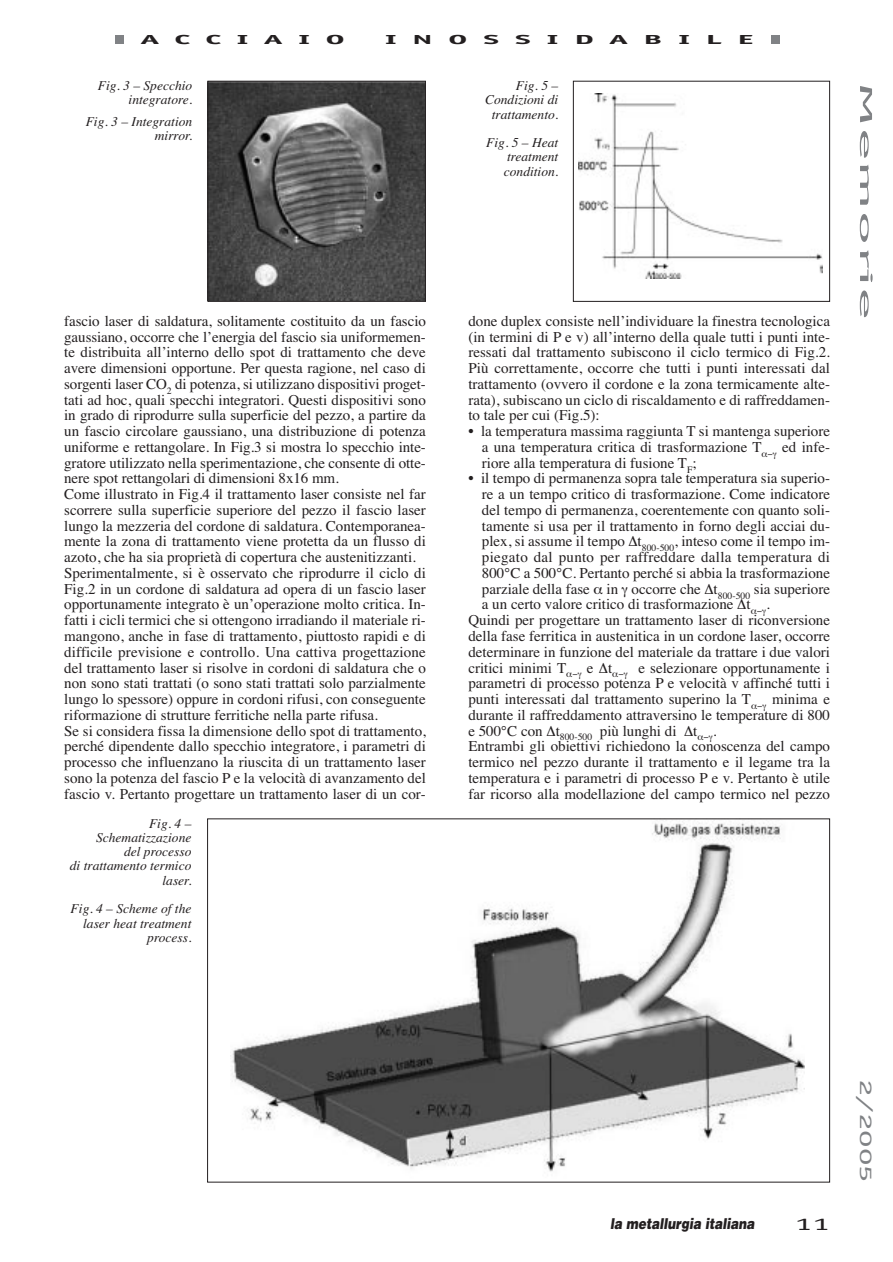
<style>
.page{position:relative;width:893px;height:1262px;background:#fff}
.page>*{position:absolute;margin:0;border:0;box-sizing:border-box;transform-origin:0 0}
.t1{font:18px "Officina Sans";color:#808285;scale:4 1}
.t2{font:18px "Officina Sans";color:#808285;scale:2 1}
.t3{font:18px "Officina Sans";color:#231f20;scale:2 1}
.t4{font:15px/15.8px "Times";color:#231f20;text-align:justify}
.t5{font:15px "Times";letter-spacing:.02em;color:#231f20}
.t6{font:italic 900 15px "Helvetica";color:#231f20;scale:.8 1}
.t7{font:italic 13.5px/14.2px "Times";color:#231f20;text-align:right}
.t8{font:700 13.5px "Officina Sans";letter-spacing:.47em;color:#231f20;scale:2.5 1}
</style>
<div class="page">
<div style="left:770px;top:36px;width:9px;height:8px;background:#808285"></div>
<div style="left:115px;top:36px;width:8px;height:8px;background:#808285"></div>
<img style="left:209px;top:83px;width:215px;height:217px">
<div style="left:207px;top:81px;width:219px;height:221px;border:1px solid #231f20"></div>
<img style="left:230px;top:820px;width:574px;height:352px">
<img style="left:578px;top:93px;width:244px;height:186px">
<div style="left:573px;top:81px;width:257px;height:221px;border:1px solid #231f20"></div>
<p class="t8" style="left:141px;top:34px;width:83px">ACCIAIO</p>
<p class="t8" style="left:385px;top:34px;width:149px">INOSSIDABILE</p>
<p class="t7" style="left:98px;top:80px;width:96px">Fig. 3 – Specchio integratore.</p>
<p class="t7" style="left:86px;top:116px;width:108px">Fig. 3 – Integration mirror.</p>
<p class="t7" style="left:485px;top:80px;width:75px">Fig. 5 –<br>Condizioni di trattamento.</p>
<p class="t7" style="left:504px;top:137px;width:56px;text-align:justify;text-indent:-18px">Fig. 5 – Heat treatment condition.</p>
<p class="t4" style="left:64px;top:314px;width:363px;text-align:left">fascio laser di saldatura, solitamente costituito da un fascio gaussiano, occorre che l’energia del fascio sia uniformemen&shy;te distribuita all’interno dello spot di trattamento che deve avere dimensioni opportune. Per questa ragione, nel caso di sorgenti laser CO<sub>2</sub> di potenza, si utilizzano dispositivi proget&shy;tati ad hoc, quali specchi integratori. Questi dispositivi sono in grado di riprodurre sulla superficie del pezzo, a partire da un fascio circolare gaussiano, una distribuzione di potenza uniforme e rettangolare. In Fig.3 si mostra lo specchio inte&shy;gratore utilizzato nella sperimentazione, che consente di otte&shy;nere spot rettangolari di dimensioni 8x16 mm.<br>Come illustrato in Fig.4 il trattamento laser consiste nel far scorrere sulla superficie superiore del pezzo il fascio laser lungo la mezzeria del cordone di saldatura. Contemporanea&shy;mente la zona di trattamento viene protetta da un flusso di azoto, che ha sia proprietà di copertura che austenitizzanti.<br>Sperimentalmente, si è osservato che riprodurre il ciclo di Fig.2 in un cordone di saldatura ad opera di un fascio laser opportunamente integrato è un’operazione molto critica. In&shy;fatti i cicli termici che si ottengono irradiando il materiale ri&shy;mangono, anche in fase di trattamento, piuttosto rapidi e di difficile previsione e controllo. Una cattiva progettazione del trattamento laser si risolve in cordoni di saldatura che o non sono stati trattati (o sono stati trattati solo parzialmente lungo lo spessore) oppure in cordoni rifusi, con conseguente riformazione di strutture ferritiche nella parte rifusa.<br>Se si considera fissa la dimensione dello spot di trattamento, perché dipendente dallo specchio integratore, i parametri di processo che influenzano la riuscita di un trattamento laser sono la potenza del fascio P e la velocità di avanzamento del fascio v. Pertanto progettare un trattamento laser di un cor-</p>
<p class="t7" style="left:70px;top:817px;width:123px">Fig. 4 –<br>Schematizzazione<br>del processo<br>di trattamento termico laser.</p>
<p class="t7" style="left:71px;top:902px;width:122px">Fig. 4 – Scheme of the laser heat treatment process.</p>
<p class="t4" style="left:468px;top:314px;width:363px">done duplex consiste nell’individuare la finestra tecnologica (in termini di P e v) all’interno della quale tutti i punti inte&shy;ressati dal trattamento subiscono il ciclo termico di Fig.2.<br>Più correttamente, occorre che tutti i punti interessati dal trattamento (ovvero il cordone e la zona termicamente alte&shy;rata), subiscano un ciclo di riscaldamento e di raffreddamen&shy;to tale per cui (Fig.5):</p>
<p class="t4" style="left:482px;top:425px;width:350px;text-indent:-14px">• la temperatura massima raggiunta T si mantenga superiore a una temperatura critica di trasformazione T − ed infe&shy;riore alla temperatura di fusione T<sub>F</sub>;</p>
<p class="t4" style="left:468px;top:472px;width:363px">• il tempo di permanenza sopra tale temperatura sia superio-</p>
<p class="t4" style="left:482px;top:488px;width:349px">re a un tempo critico di trasformazione. Come indicatore</p>
<p class="t4" style="left:482px;top:503px;width:349px">del tempo di permanenza, coerentemente con quanto soli-</p>
<p class="t4" style="left:482px;top:519px;width:350px">tamente si usa per il trattamento in forno degli acciai du-</p>
<p class="t4" style="left:482px;top:535px;width:349px">plex, si assume il tempo ∆t<sub>800-500</sub>, inteso come il tempo im-</p>
<p class="t5" style="left:482px;top:552px;width:350px">piegato dal punto per raffreddare dalla temperatura di</p>
<p class="t4" style="left:482px;top:566px;width:349px">800°C a 500°C. Pertanto perché si abbia la trasformazione</p>
<p class="t4" style="left:482px;top:582px;width:349px">parziale della fase in occorre che ∆t<sub>800-500</sub> sia superiore</p>
<p class="t4" style="left:482px;top:598px;width:289px">a un certo valore critico di trasformazione ∆t − .</p>
<p class="t4" style="left:468px;top:614px;width:363px">Quindi per progettare un trattamento laser di riconversione</p>
<p class="t4" style="left:468px;top:629px;width:363px">della fase ferritica in austenitica in un cordone laser, occorre</p>
<p class="t4" style="left:468px;top:645px;width:363px">determinare in funzione del materiale da trattare i due valori</p>
<p class="t4" style="left:468px;top:661px;width:363px">critici minimi T − e ∆t − e selezionare opportunamente i</p>
<p class="t4" style="left:468px;top:677px;width:363px">parametri di processo potenza P e velocità v affinché tutti i</p>
<p class="t4" style="left:468px;top:692px;width:363px">punti interessati dal trattamento superino la T − minima e</p>
<p class="t4" style="left:468px;top:708px;width:363px">durante il raffreddamento attraversino le temperature di 800</p>
<p class="t4" style="left:468px;top:724px;width:250px">e 500°C con ∆t<sub>800-500</sub> più lunghi di ∆t − .</p>
<p class="t4" style="left:468px;top:740px;width:363px">Entrambi gli obiettivi richiedono la conoscenza del campo</p>
<p class="t4" style="left:468px;top:755px;width:363px">termico nel pezzo durante il trattamento e il legame tra la</p>
<p class="t4" style="left:468px;top:771px;width:363px">temperatura e i parametri di processo P e v. Pertanto è utile</p>
<p class="t4" style="left:468px;top:787px;width:363px">far ricorso alla modellazione del campo termico nel pezzo</p>
<p class="t1" style="left:873px;top:81px;width:61px;rotate:90deg">Memorie</p>
<p class="t6" style="left:610px;top:1217px;width:182px">la metallurgia italiana</p>
<p class="t3" style="left:795px;top:1217px;width:19px">11</p>
<p class="t2" style="left:873px;top:1079px;width:53px;rotate:90deg">2/2005</p>
</div>
